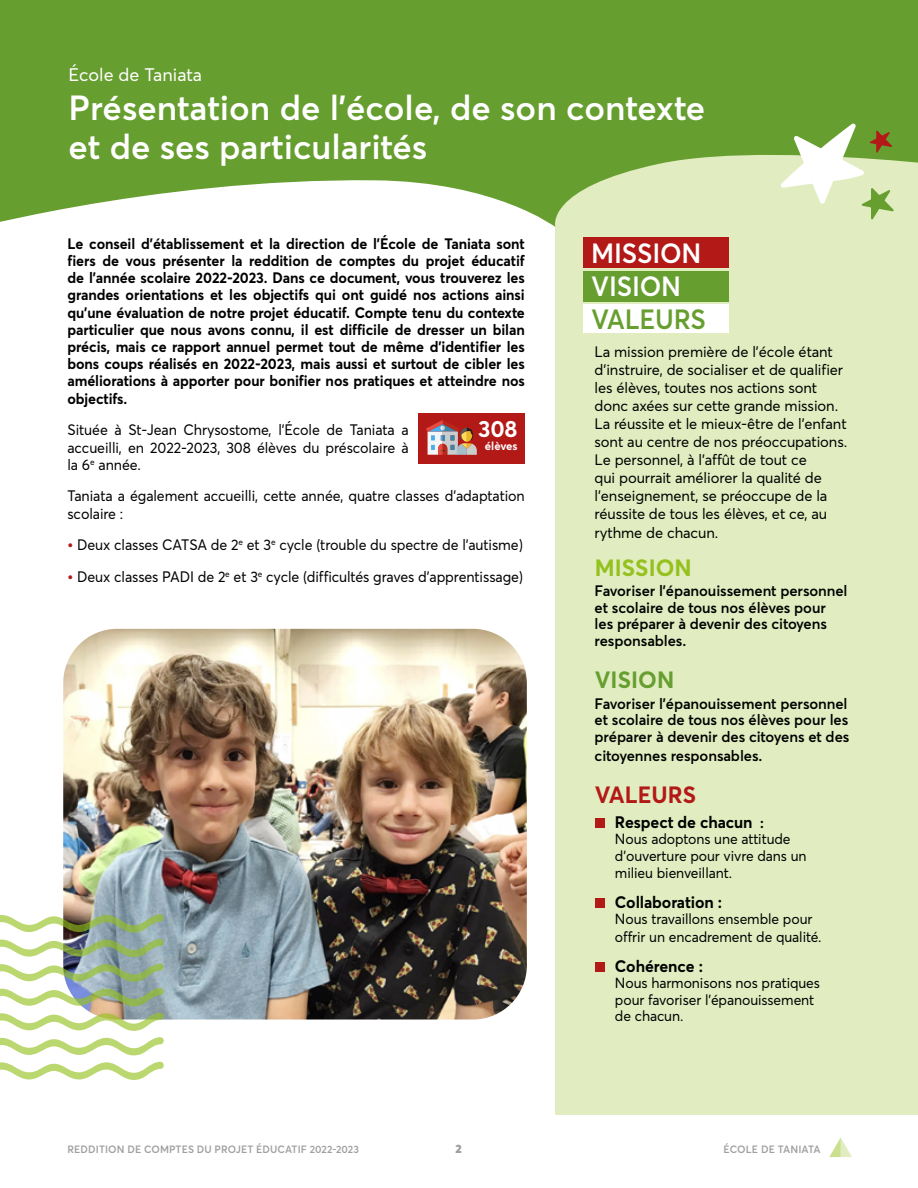
<style>
.page{position:relative;width:918px;height:1188px;background:#fff}
.page>*{position:absolute;margin:0;border:0;box-sizing:border-box;transform-origin:0 0}
.t1{font:600 34.5px/39px "Averta";color:#fff}
.t2{font:600 27.45px/32.7px "Averta";letter-spacing:-.01em;color:#fff;scale:.95 1}
.t3{font:600 27.45px "Averta";letter-spacing:-.01em;color:#679e30;scale:.95 1}
.t4{font:700 23.25px "Averta";letter-spacing:.005em;color:#95c11f}
.t5{font:700 23.25px "Averta";letter-spacing:.005em;color:#b21917}
.t6{font:700 23.25px "Averta";letter-spacing:.005em;color:#679e30}
.t7{font:700 23.25px "Averta";color:#fff}
.t8{font:18px "Averta";color:#fff}
.t9{font:700 16.5px "Averta";letter-spacing:-.005em;color:#000;scale:.96 1}
.t10{font:700 15px/17.1px "Averta";letter-spacing:-.005em;color:#000;text-align:justify;scale:.95 1}
.t11{font:15px/18.1px "Averta";letter-spacing:-.005em;color:#000}
.t12{font:15px/17.7px "Averta";letter-spacing:-.005em;color:#000;text-align:justify;scale:.95 1}
.t13{font:600 15px/16.5px "Averta";letter-spacing:-.005em;color:#000}
.t14{font:14.55px/17px "Averta";letter-spacing:-.005em;color:#000;scale:.96 1}
.t15{font:900 12px "Averta";color:#9f9f9f}
.t16{font:700 11.55px "Averta";color:#fff}
.t17{font:600 10.5px "Averta";letter-spacing:.01em;color:#9f9f9f}
.s1{font-weight:900;color:#b21917}
.s2{font-size:14.55px}
</style>
<div class="page">
<div style="left:419px;top:413px;width:106px;height:50px;background:#b21917"></div>
<div style="left:555px;top:119px;width:363px;height:996px;background:#e1edc0"></div>
<svg style="left:0;top:0;width:918px;height:227px;fill:#679e30"></svg>
<div style="left:584px;top:238px;width:145px;height:30px;background:#b21917"></div>
<div style="left:584px;top:271px;width:145px;height:31px;background:#679e30"></div>
<div style="left:584px;top:304px;width:145px;height:29px;background:#fff"></div>
<svg style="left:780px;top:123px;width:114px;height:97px"></svg>
<svg style="left:426px;top:420px;width:51px;height:35px"></svg>
<svg style="left:829px;top:1137px;width:23px;height:20px"></svg>
<div style="left:595px;top:818px;width:10px;height:10px;background:#b21917"></div>
<div style="left:595px;top:899px;width:10px;height:9px;background:#b21917"></div>
<div style="left:595px;top:963px;width:10px;height:9px;background:#b21917"></div>
<img style="left:63px;top:629px;width:464px;height:391px">
<img style="left:0;top:914px;width:164px;height:93px">
<svg style="left:0;top:1013px;width:164px;height:67px"></svg>
<p class="t8" style="left:69px;top:63px;width:135px">École de Taniata</p>
<h1 class="t1" style="left:69px;top:88px;width:638px">Présentation de l’école, de son contexte et de ses particularités</h1>
<p class="t10" style="left:68px;top:235px;width:483px">Le conseil d’établissement et la direction de l’École de Taniata sont fiers de vous présenter la reddition de comptes du projet éducatif de l’année scolaire 2022-2023. Dans ce document, vous trouverez les grandes orientations et les objectifs qui ont guidé nos actions ainsi qu’une évaluation de notre projet éducatif. Compte tenu du contexte particulier que nous avons connu, il est difficile de dresser un bilan précis, mais ce rapport annuel permet tout de même d’identifier les bons coups réalisés en 2022-2023, mais aussi et surtout de cibler les améliorations à apporter pour bonifier nos pratiques et atteindre nos objectifs.</p>
<p class="t12" style="left:68px;top:421px;width:361px">Située à St-Jean Chrysostome, l’École de Taniata a accueilli, en 2022-2023, 308 élèves du préscolaire à la 6<sup>e</sup> année.</p>
<p class="t12" style="left:68px;top:487px;width:483px">Taniata a également accueilli, cette année, quatre classes d’adaptation scolaire :</p>
<p class="t12" style="left:68px;top:536px;width:481px"><span class="s1">•</span> Deux classes CATSA de 2<sup>e</sup> et 3<sup>e</sup> cycle (trouble du spectre de l’autisme)</p>
<p class="t12" style="left:68px;top:567px;width:481px"><span class="s1">•</span> Deux classes PADI de 2<sup>e</sup> et 3<sup>e</sup> cycle (difficultés graves d’apprentissage)</p>
<h3 class="t7" style="left:478px;top:414px;width:41px">308</h3>
<p class="t16" style="left:485px;top:439px;width:34px">élèves</p>
<h2 class="t2" style="left:591px;top:237px;width:117px">MISSION<br>VISION</h2>
<h2 class="t3" style="left:591px;top:302px;width:122px">VALEURS</h2>
<p class="t11" style="left:595px;top:343px;width:254px">La mission première de l’école étant d’instruire, de socialiser et de qualifier les élèves, toutes nos actions sont donc axées sur cette grande mission.<br>La réussite et le mieux-être de l’enfant sont au centre de nos préoccupations.<br>Le personnel, à l’affût de tout ce<br>qui pourrait améliorer la qualité de l’enseignement, se préoccupe de la réussite de tous les élèves, et ce, au rythme de chacun.</p>
<h3 class="t4" style="left:595px;top:553px;width:99px">MISSION</h3>
<p class="t13" style="left:595px;top:583px;width:255px">Favoriser l’épanouissement personnel et scolaire de tous nos élèves pour les préparer à devenir des citoyens responsables.</p>
<h3 class="t6" style="left:595px;top:665px;width:81px">VISION</h3>
<p class="t13" style="left:595px;top:695px;width:256px">Favoriser l’épanouissement personnel et scolaire de tous nos élèves pour les préparer à devenir des citoyens et des</p>
<p class="t13" style="left:595px;top:747px;width:169px">citoyennes responsables.</p>
<h3 class="t5" style="left:595px;top:780px;width:103px">VALEURS</h3>
<p class="t9" style="left:615px;top:811px;width:157px">Respect de chacun <span class="s2">:</span></p>
<p class="t14" style="left:615px;top:830px;width:201px">Nous adoptons une attitude d’ouverture pour vivre dans un milieu bienveillant.</p>
<p class="t9" style="left:615px;top:892px;width:113px">Collaboration :</p>
<p class="t14" style="left:615px;top:911px;width:217px;line-height:17.4px">Nous travaillons ensemble pour offrir un encadrement de qualité.</p>
<p class="t9" style="left:615px;top:956px;width:93px">Cohérence :</p>
<p class="t14" style="left:615px;top:975px;width:215px;line-height:16.5px">Nous harmonisons nos pratiques pour favoriser l’épanouissement de chacun.</p>
<p class="t17" style="left:68px;top:1143px;width:293px">REDDITION DE COMPTES DU PROJET ÉDUCATIF 2022-2023</p>
<p class="t15" style="left:456px;top:1141px;width:8px">2</p>
<p class="t17" style="left:724px;top:1142px;width:99px">ÉCOLE DE TANIATA</p>
</div>
